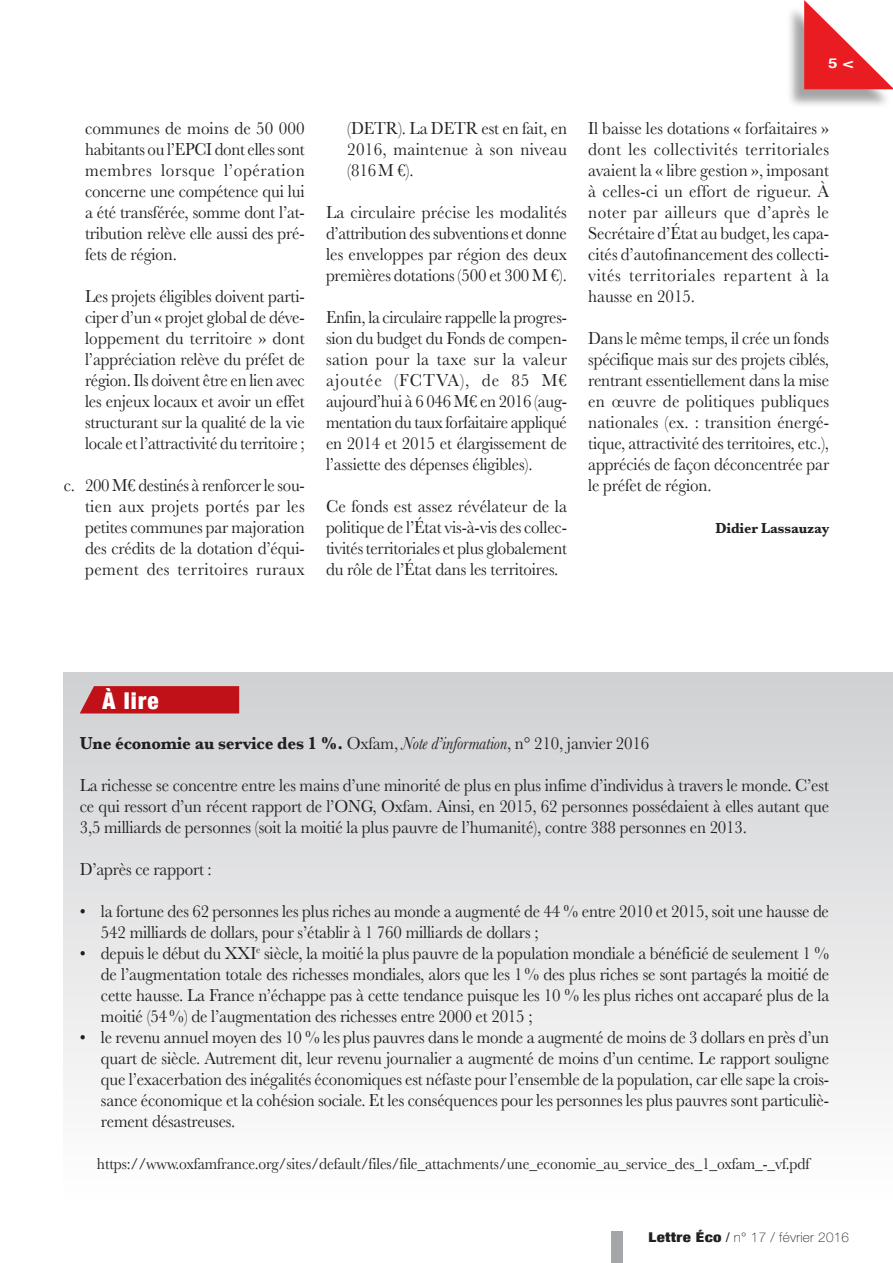
<style>
.page{position:relative;width:893px;height:1263px;background:#fff}
.page>*{position:absolute;margin:0;border:0;box-sizing:border-box;transform-origin:0 0}
.t1{font:900 condensed 23.1px "Helvetica Neue";color:#fff}
.Texte_courant{font:18px/21px "Baskerville";letter-spacing:-.01em;color:#231f20;text-align:justify;scale:.94 1}
.Texte_courant-2{font:18px/21px "Baskerville";letter-spacing:-.01em;color:#231f20;text-align:justify;scale:.95 1}
.Texte_courant-3{font:18px/21px "Baskerville";letter-spacing:-.01em;color:#231f20;text-align:justify;scale:.93 1}
.Texte_courant-4{font:700 18px "Baskerville";letter-spacing:-.01em;color:#231f20;scale:.94 1}
.Texte_courant-5{font:16.5px "Baskerville";letter-spacing:-.01em;color:#231f20;scale:.94 1}
.signature{font:700 15px "Baskerville";letter-spacing:-.01em;color:#231f20;scale:.94 1}
.t2{font:100 13.5px "Helvetica Neue";letter-spacing:.02em;color:#231f20}
.t3{font:700 13.5px "Helvetica";color:#fff;scale:1.25 1}
.s1{font-weight:400}
.s2{font-weight:400;font-style:italic}
.s3{font-weight:900;font-stretch:condensed}
.s4{font-family:"Helvetica";font-weight:400}
</style>
<div class="page">
<div style="left:611px;top:1231px;width:11px;height:32px;background:#a5a6aa"></div>
<div style="left:787px;top:5px;width:105px;height:104px;background:#231f20;opacity:.41"></div>
<svg style="left:804px;top:0;width:89px;height:89px"></svg>
<div style="left:64px;top:672px;width:829px;height:527px;background:linear-gradient(to bottom,#d0d0d3,#fefefe)"></div>
<svg style="left:80px;top:686px;width:159px;height:27px;background:#c01a22"></svg>
<p class="Texte_courant-2" style="left:85px;top:118px;width:233px">communes de moins de 50 000 habitants ou l’EPCI dont elles sont membres lorsque l’opération concerne une compétence qui lui a été transférée, somme dont l’at&shy;tribution relève elle aussi des pré&shy;fets de région.</p>
<p class="Texte_courant" style="left:85px;top:286px;width:235px">Les projets éligibles doivent parti&shy;ciper d’un « projet global de déve&shy;loppement du territoire » dont l’appréciation relève du préfet de région. Ils doivent être en lien avec les enjeux locaux et avoir un effet structurant sur la qualité de la vie locale et l’attractivité du territoire ;</p>
<p class="Texte_courant" style="left:85px;top:475px;width:235px;text-indent:-21px">c. 200 M€ destinés à renforcer le sou&shy;tien aux projets portés par les petites communes par majoration des crédits de la dotation d’équi&shy;pement des territoires ruraux</p>
<p class="Texte_courant" style="left:347px;top:118px;width:235px">(DETR). La DETR est en fait, en 2016, maintenue à son niveau (816M €).</p>
<p class="Texte_courant-2" style="left:326px;top:202px;width:255px">La circulaire précise les modalités d’attribution des subventions et donne les enveloppes par région des deux premières dotations (500 et 300 M €).</p>
<p class="Texte_courant-3" style="left:326px;top:307px;width:261px">Enfin, la circulaire rappelle la progres&shy;sion du budget du Fonds de compen&shy;sation pour la taxe sur la valeur ajoutée (FCTVA), de 85 M€ aujourd’hui à 6 046 M€ en 2016 (aug&shy;mentation du taux forfaitaire appliqué en 2014 et 2015 et élargissement de l’assiette des dépenses éligibles).</p>
<p class="Texte_courant-2" style="left:326px;top:496px;width:255px">Ce fonds est assez révélateur de la politique de l’État vis-à-vis des collec&shy;tivités territoriales et plus globalement du rôle de l’État dans les territoires.</p>
<p class="t3" style="left:828px;top:53px;width:21px">5 &lt;</p>
<p class="Texte_courant" style="left:588px;top:118px;width:258px">Il baisse les dotations « forfaitaires » dont les collectivités territoriales avaient la « libre gestion », imposant à celles-ci un effort de rigueur. À noter par ailleurs que d’après le Secrétaire d’État au budget, les capa&shy;cités d’autofinancement des collecti&shy;vités territoriales repartent à la hausse en 2015.</p>
<p class="Texte_courant" style="left:588px;top:328px;width:258px">Dans le même temps, il crée un fonds spécifique mais sur des projets ciblés, rentrant essentiellement dans la mise en œuvre de politiques publiques nationales (ex. : transition énergé&shy;tique, attractivité des territoires, etc.), appréciés de façon déconcentrée par le préfet de région.</p>
<p class="signature" style="left:715px;top:518px;width:123px">Didier Lassauzay</p>
<p class="t1" style="left:103px;top:681px;width:57px">À lire</p>
<p class="Texte_courant-4" style="left:80px;top:731px;width:607px">Une économie au service des 1 %. <span class="s1">Oxfam,</span> <span class="s2">Note d’information</span><span class="s1">, n° 210, janvier 2016</span></p>
<p class="Texte_courant" style="left:80px;top:775px;width:799px">La richesse se concentre entre les mains d’une minorité de plus en plus infime d’individus à travers le monde. C’est ce qui ressort d’un récent rapport de l’ONG, Oxfam. Ainsi, en 2015, 62 personnes possédaient à elles autant que 3,5 milliards de personnes (soit la moitié la plus pauvre de l’humanité), contre 388 personnes en 2013.</p>
<p class="Texte_courant" style="left:80px;top:859px;width:142px">D’après ce rapport :</p>
<p class="Texte_courant" style="left:101px;top:901px;width:776px;text-indent:-21px">• la fortune des 62 personnes les plus riches au monde a augmenté de 44 % entre 2010 et 2015, soit une hausse de<br>542 milliards de dollars, pour s’établir à 1 760 milliards de dollars ;</p>
<p class="Texte_courant" style="left:101px;top:943px;width:776px;text-indent:-21px">• depuis le début du XXI<sup>e</sup> siècle, la moitié la plus pauvre de la population mondiale a bénéficié de seulement 1 % de l’augmentation totale des richesses mondiales, alors que les 1% des plus riches se sont partagés la moitié de cette hausse. La France n’échappe pas à cette tendance puisque les 10 % les plus riches ont accaparé plus de la moitié (54%) de l’augmentation des richesses entre 2000 et 2015 ;</p>
<p class="Texte_courant" style="left:101px;top:1027px;width:776px;text-indent:-21px">• le revenu annuel moyen des 10 % les plus pauvres dans le monde a augmenté de moins de 3 dollars en près d’un quart de siècle. Autrement dit, leur revenu journalier a augmenté de moins d’un centime. Le rapport souligne que l’exacerbation des inégalités économiques est néfaste pour l’ensemble de la population, car elle sape la crois&shy;sance économique et la cohésion sociale. Et les conséquences pour les personnes les plus pauvres sont particuliè&shy;rement désastreuses.</p>
<p class="Texte_courant-5" style="left:97px;top:1153px;width:760px">https://www.oxfamfrance.org/sites/default/files/file_attachments/une_economie_au_service_des_1_oxfam_-_vf.pdf</p>
<p class="t2" style="left:648px;top:1230px;width:202px"><span class="s3">Lettre Éco</span> <span class="s4">/</span> n° 17 / février 2016</p>
</div>
